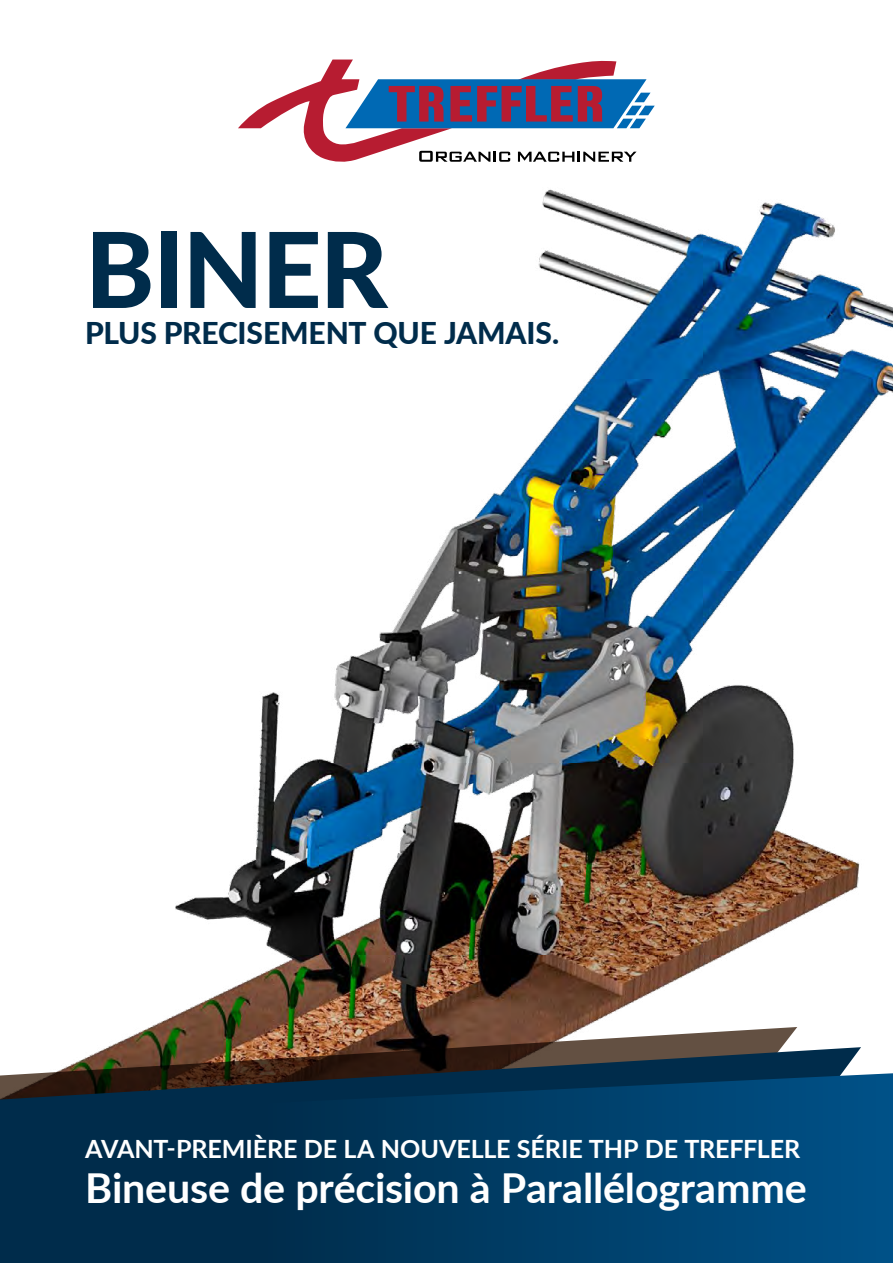
<style>
.page{position:relative;width:893px;height:1263px;background:#fff}
.page>*{position:absolute;margin:0;border:0;box-sizing:border-box;transform-origin:0 0}
.t1{font:800 104.7px "Lato";letter-spacing:-.02em;color:#002c4b}
.t2{font:700 41.25px "Lato";letter-spacing:-.005em;color:#fff}
.t3{font:800 30px "Lato";letter-spacing:-.005em;color:#002c4b}
.t4{font:700 25.2px "Lato";letter-spacing:-.005em;color:#fff}
</style>
<div class="page">
<img style="left:151px;top:189px;width:742px;height:839px">
<img style="left:108px;top:1027px;width:689px;height:20px">
<svg style="left:0;top:1047px;width:861px;height:216px;background:#1c3446"></svg>
<svg style="left:268px;top:1073px;width:625px;height:190px;background:#003e68"></svg>
<svg style="left:238px;top:60px;width:417px;height:102px"></svg>
<h1 class="t1" style="left:85px;top:192px;width:304px">BINER</h1>
<p class="t3" style="left:85px;top:311px;width:476px">PLUS PRECISEMENT QUE JAMAIS.</p>
<p class="t4" style="left:85px;top:1131px;width:717px">AVANT-PREMIÈRE DE LA NOUVELLE SÉRIE THP DE TREFFLER</p>
<h2 class="t2" style="left:85px;top:1158px;width:723px">Bineuse de précision à Parallélogramme</h2>
</div>
